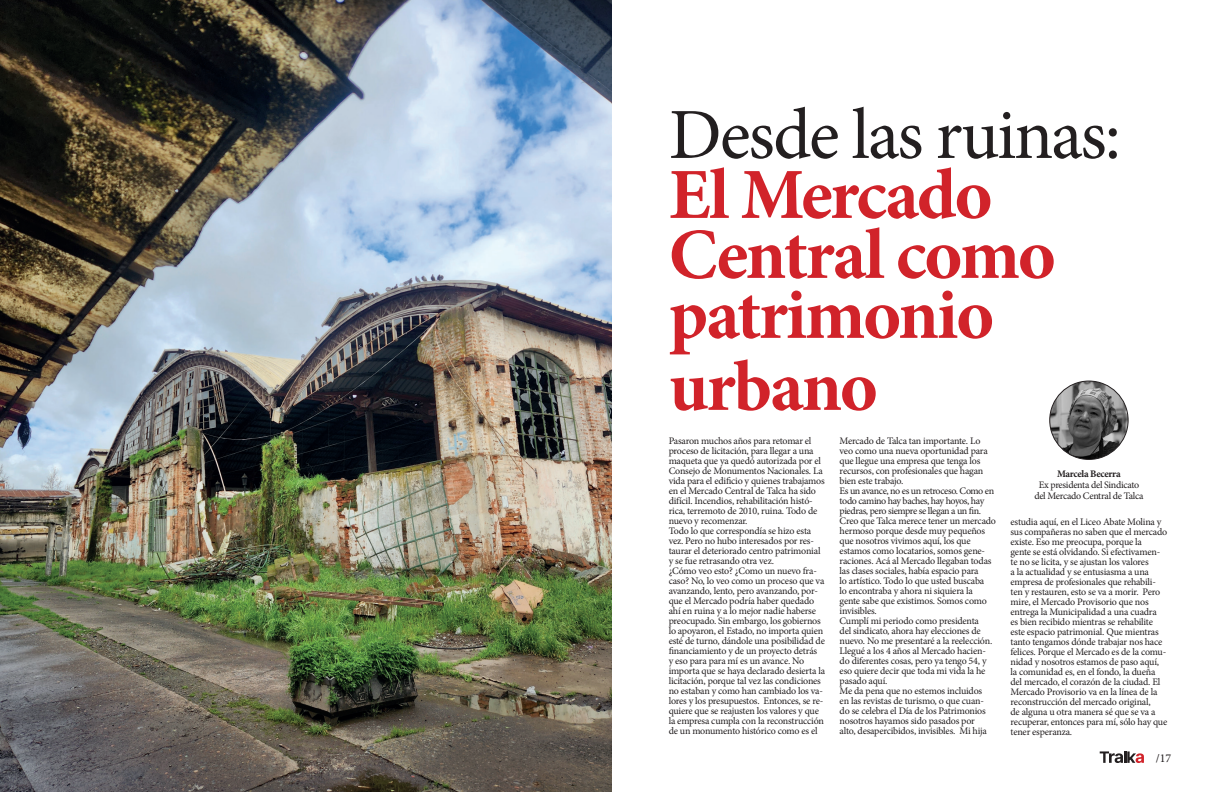
<style>
.page{position:relative;width:1224px;height:792px;background:#fff}
.page>*{position:absolute;margin:0;border:0;box-sizing:border-box;transform-origin:0 0}
.t1{font:700 72px/60px "Minion Pro";letter-spacing:-.03em;color:#d1232a}
.t2{font:72px "Minion Pro";letter-spacing:-.03em;color:#231f20}
.t3{font:12px "Minion Pro";color:#231f20}
.t4{font:10px/10px "Minion Pro";letter-spacing:-.02em;color:#231f20}
.t5{font:700 10px "Minion Pro";letter-spacing:-.03em;color:#231f20}
</style>
<div class="page">
<svg style="left:1100px;top:751px;width:44px;height:12px"></svg>
<img style="left:0;top:0;width:612px;height:792px">
<img style="left:1050px;top:381px;width:78px;height:78px">
<div style="left:1049px;top:381px;width:80px;height:79px;border:1px solid #231f20;border-radius:50%"></div>
<h1 class="t2" style="left:669px;top:87px;width:454px">Desde las ruinas:</h1>
<h1 class="t1" style="left:669px;top:164px;width:389px">El Mercado<br>Central como patrimonio</h1>
<h1 class="t1" style="left:669px;top:356px;width:211px">urbano</h1>
<p class="t4" style="left:669px;top:436px;width:158px">Pasaron muchos años para retomar el proceso de licitación, para llegar a una maqueta que ya quedó autorizada por el Consejo de Monumentos Nacionales. La vida para el edificio y quienes trabajamos en el Mercado Central de Talca ha sido difícil. Incendios, rehabilitación histó&shy;rica, terremoto de 2010, ruina. Todo de nuevo y recomenzar.<br>Todo lo que correspondía se hizo esta vez. Pero no hubo interesados por res&shy;taurar el deteriorado centro patrimonial y se fue retrasando otra vez.<br>¿Cómo veo esto? ¿Como un nuevo fra&shy;caso? No, lo veo como un proceso que va avanzando, lento, pero avanzando, por&shy;que el Mercado podría haber quedado ahí en ruina y a lo mejor nadie haberse preocupado. Sin embargo, los gobiernos lo apoyaron, el Estado, no importa quien esté de turno, dándole una posibilidad de financiamiento y de un proyecto detrás<br>y eso para para mí es un avance. No importa que se haya declarado desierta la licitación, porque tal vez las condiciones no estaban y como han cambiado los va&shy;lores y los presupuestos. Entonces, se re&shy;quiere que se reajusten los valores y que la empresa cumpla con la reconstrucción de un monumento histórico como es el</p>
<p class="t4" style="left:840px;top:436px;width:158px">Mercado de Talca tan importante. Lo veo como una nueva oportunidad para que llegue una empresa que tenga los recursos, con profesionales que hagan bien este trabajo.<br>Es un avance, no es un retroceso. Como en todo camino hay baches, hay hoyos, hay piedras, pero siempre se llegan a un fin.<br>Creo que Talca merece tener un mercado hermoso porque desde muy pequeños que nosotros vivimos aquí, los que estamos como locatarios, somos gene&shy;raciones. Acá al Mercado llegaban todas las clases sociales, había espacio para<br>lo artístico. Todo lo que usted buscaba<br>lo encontraba y ahora ni siquiera la<br>gente sabe que existimos. Somos como invisibles.<br>Cumplí mi periodo como presidenta<br>del sindicato, ahora hay elecciones de nuevo. No me presentaré a la reelección.<br>Llegué a los 4 años al Mercado hacien&shy;do diferentes cosas, pero ya tengo 54, y eso quiere decir que toda mi vida la he pasado aquí.<br>Me da pena que no estemos incluidos<br>en las revistas de turismo, o que cuan&shy;do se celebra el Día de los Patrimonios nosotros hayamos sido pasados por<br>alto, desapercibidos, invisibles. Mi hija</p>
<p class="t5" style="left:1057px;top:467px;width:65px">Marcela Becerra</p>
<p class="t4" style="left:1034px;top:479px;width:111px;line-height:11px;text-align:center">Ex presidenta del Sindicato del Mercado Central de Talca</p>
<p class="t4" style="left:1011px;top:517px;width:158px">estudia aquí, en el Liceo Abate Molina y sus compañeras no saben que el mercado existe. Eso me preocupa, porque la<br>gente se está olvidando. Si efectivamen&shy;te no se licita, y se ajustan los valores<br>a la actualidad y se entusiasma a una empresa de profesionales que rehabili&shy;ten y restauren, esto se va a morir. Pero mire, el Mercado Provisorio que nos entrega la Municipalidad a una cuadra<br>es bien recibido mientras se rehabilite este espacio patrimonial. Que mientras tanto tengamos dónde trabajar nos hace felices. Porque el Mercado es de la comu&shy;nidad y nosotros estamos de paso aquí, la comunidad es, en el fondo, la dueña del mercado, el corazón de la ciudad. El Mercado Provisorio va en la línea de la reconstrucción del mercado original,<br>de alguna u otra manera sé que se va a recuperar, entonces para mí, sólo hay que tener esperanza.</p>
<p class="t3" style="left:1156px;top:750px;width:17px">/17</p>
</div>
